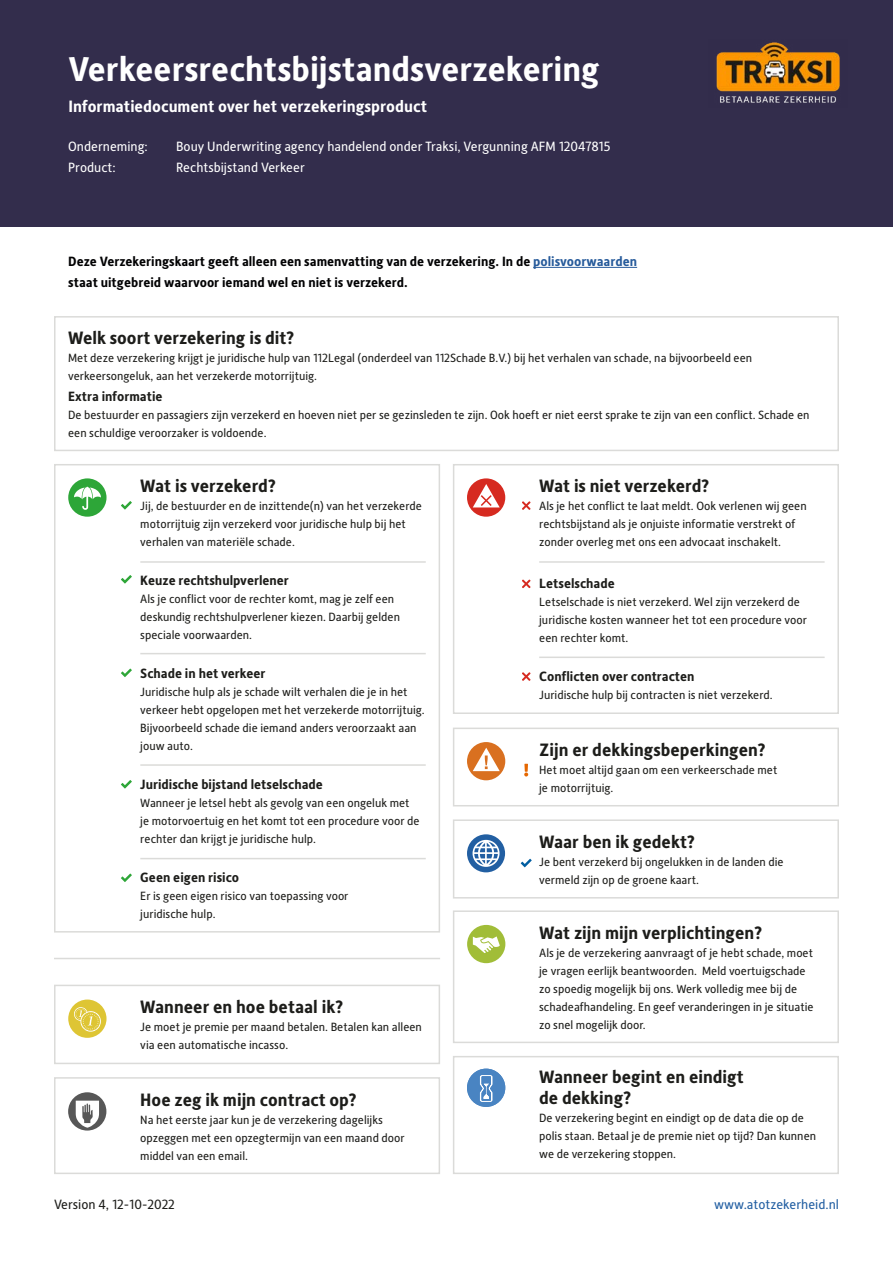
<style>
.page{position:relative;width:893px;height:1263px;background:#fff}
.page>*{position:absolute;margin:0;border:0;box-sizing:border-box;transform-origin:0 0}
.t1{font:700 34.5px "Alber New";color:#fff}
.t2{font:700 18px/21px "Alber New";color:#1d1d1a}
.t3{font:700 16.5px "Alber New";color:#fff}
.t4{font:700 13.5px "Alber New";color:#1d1d1a}
.t5{font:700 13.5px/21px "Alber New";color:#020203}
.t6{font:13.5px "Alber New";color:#fff}
.t7{font:13.5px "Alber New";color:#225fa2}
.t8{font:13.5px "Alber New";color:#1d1d1a}
.t9{font:12px/18px "Alber New";color:#1d1d1a}
.s1{color:#275b9b}
</style>
<div class="page">
<div style="left:0;top:0;width:893px;height:226px;background:#332d4c"></div>
<div style="left:54px;top:316px;width:785px;height:135px;border:2px solid #dbdbd9"></div>
<div style="left:54px;top:464px;width:386px;height:468px;border:2px solid #dbdbd9"></div>
<div style="left:453px;top:464px;width:386px;height:250px;border:2px solid #dbdbd9"></div>
<div style="left:453px;top:728px;width:386px;height:78px;border:2px solid #dbdbd9"></div>
<div style="left:453px;top:819px;width:386px;height:79px;border:2px solid #dbdbd9"></div>
<hr style="left:533px;top:267px;width:104px;height:1px;background:#275b9b">
<div style="left:54px;top:985px;width:386px;height:79px;border:2px solid #dbdbd9"></div>
<div style="left:453px;top:1056px;width:386px;height:118px;border:2px solid #dbdbd9"></div>
<div style="left:54px;top:1077px;width:386px;height:97px;border:2px solid #dbdbd9"></div>
<div style="left:453px;top:910px;width:386px;height:133px;border:2px solid #dbdbd9"></div>
<div style="left:467px;top:834px;width:38px;height:38px;background:#225fa2;border-radius:50%"></div>
<svg style="left:472px;top:840px;width:28px;height:27px"></svg>
<svg style="left:474px;top:842px;width:24px;height:23px"></svg>
<svg style="left:467px;top:478px;width:38px;height:39px"></svg>
<svg style="left:467px;top:925px;width:38px;height:38px"></svg>
<svg style="left:467px;top:742px;width:38px;height:38px"></svg>
<svg style="left:68px;top:478px;width:39px;height:39px"></svg>
<svg style="left:522px;top:501px;width:8px;height:9px"></svg>
<svg style="left:522px;top:579px;width:8px;height:9px"></svg>
<svg style="left:522px;top:672px;width:8px;height:9px"></svg>
<svg style="left:524px;top:764px;width:4px;height:12px"></svg>
<svg style="left:68px;top:1092px;width:38px;height:38px"></svg>
<svg style="left:68px;top:999px;width:39px;height:39px"></svg>
<svg style="left:121px;top:780px;width:11px;height:8px"></svg>
<svg style="left:121px;top:873px;width:11px;height:9px"></svg>
<svg style="left:121px;top:668px;width:11px;height:9px"></svg>
<svg style="left:121px;top:575px;width:11px;height:9px"></svg>
<svg style="left:121px;top:501px;width:11px;height:9px"></svg>
<svg style="left:521px;top:859px;width:11px;height:8px"></svg>
<svg style="left:467px;top:1068px;width:38px;height:39px"></svg>
<hr style="left:140px;top:561px;width:286px;height:2px;background:#dbdbd9">
<hr style="left:539px;top:561px;width:286px;height:2px;background:#dbdbd9">
<hr style="left:539px;top:656px;width:286px;height:2px;background:#dbdbd9">
<hr style="left:140px;top:653px;width:286px;height:1px;background:#dbdbd9">
<hr style="left:140px;top:764px;width:286px;height:2px;background:#dbdbd9">
<hr style="left:54px;top:958px;width:386px;height:1px;background:#dbdbd9">
<hr style="left:140px;top:858px;width:286px;height:1px;background:#dbdbd9">
<img style="left:716px;top:42px;width:124px;height:61px">
<h1 class="t1" style="left:68px;top:46px;width:533px">Verkeersrechtsbijstandsverzekering</h1>
<h3 class="t3" style="left:68px;top:95px;width:360px">Informatiedocument over het verzekeringsproduct</h3>
<p class="t6" style="left:68px;top:138px;width:81px">Onderneming:</p>
<p class="t6" style="left:176px;top:138px;width:436px">Bouy Underwriting agency handelend onder Traksi, Vergunning AFM 12047815</p>
<p class="t6" style="left:68px;top:159px;width:49px">Product:</p>
<p class="t6" style="left:176px;top:159px;width:130px">Rechtsbijstand Verkeer</p>
<p class="t5" style="left:68px;top:250px;width:570px">Deze Verzekeringskaart geeft alleen een samenvatting van de verzekering. In de <span class="s1">polisvoorwaarden </span>staat uitgebreid waarvoor iemand wel en niet is verzekerd.</p>
<h2 class="t2" style="left:68px;top:326px;width:228px">Welk soort verzekering is dit?</h2>
<p class="t9" style="left:68px;top:348px;width:686px">Met deze verzekering krijgt je juridische hulp van 112Legal (onderdeel van 112Schade B.V.) bij het verhalen van schade, na bijvoorbeeld een verkeersongeluk, aan het verzekerde motorrijtuig.</p>
<p class="t4" style="left:68px;top:387px;width:96px">Extra informatie</p>
<p class="t9" style="left:68px;top:405px;width:743px">De bestuurder en passagiers zijn verzekerd en hoeven niet per se gezinsleden te zijn. Ook hoeft er niet eerst sprake te zijn van een conflict. Schade en een schuldige veroorzaker is voldoende.</p>
<h2 class="t2" style="left:140px;top:475px;width:137px">Wat is verzekerd?</h2>
<p class="t9" style="left:140px;top:497px;width:283px">Jij, de bestuurder en de inzittende(n) van het verzekerde motorrijtuig zijn verzekerd voor juridische hulp bij het verhalen van materiële schade.</p>
<p class="t4" style="left:140px;top:572px;width:150px">Keuze rechtshulpverlener</p>
<p class="t9" style="left:140px;top:590px;width:261px">Als je conflict voor de rechter komt, mag je zelf een deskundig rechtshulpverlener kiezen. Daarbij gelden speciale voorwaarden.</p>
<p class="t4" style="left:140px;top:665px;width:127px">Schade in het verkeer</p>
<p class="t9" style="left:140px;top:683px;width:286px">Juridische hulp als je schade wilt verhalen die je in het verkeer hebt opgelopen met het verzekerde motorrijtuig.<br>Bijvoorbeeld schade die iemand anders veroorzaakt aan jouw auto.</p>
<p class="t4" style="left:140px;top:776px;width:184px">Juridische bijstand letselschade</p>
<p class="t9" style="left:140px;top:794px;width:281px">Wanneer je letsel hebt als gevolg van een ongeluk met je motorvoertuig en het komt tot een procedure voor de rechter dan krijgt je juridische hulp.</p>
<p class="t4" style="left:140px;top:869px;width:100px">Geen eigen risico</p>
<p class="t9" style="left:140px;top:887px;width:210px">Er is geen eigen risico van toepassing voor juridische hulp.</p>
<h2 class="t2" style="left:140px;top:996px;width:204px">Wanneer en hoe betaal ik?</h2>
<p class="t9" style="left:140px;top:1018px;width:283px">Je moet je premie per maand betalen. Betalen kan alleen via een automatische incasso.</p>
<h2 class="t2" style="left:140px;top:1088px;width:218px">Hoe zeg ik mijn contract op?</h2>
<p class="t9" style="left:140px;top:1110px;width:266px">Na het eerste jaar kun je de verzekering dagelijks opzeggen met een opzegtermijn van een maand door middel van een email.</p>
<h2 class="t2" style="left:539px;top:475px;width:172px">Wat is niet verzekerd?</h2>
<p class="t9" style="left:539px;top:497px;width:269px">Als je het conflict te laat meldt. Ook verlenen wij geen rechtsbijstand als je onjuiste informatie verstrekt of zonder overleg met ons een advocaat inschakelt.</p>
<p class="t4" style="left:539px;top:575px;width:77px">Letselschade</p>
<p class="t9" style="left:539px;top:593px;width:269px">Letselschade is niet verzekerd. Wel zijn verzekerd de juridische kosten wanneer het tot een procedure voor een rechter komt.</p>
<p class="t4" style="left:539px;top:668px;width:157px">Conflicten over contracten</p>
<p class="t9" style="left:539px;top:686px;width:235px">Juridische hulp bij contracten is niet verzekerd.</p>
<h2 class="t2" style="left:539px;top:738px;width:228px">Zijn er dekkingsbeperkingen?</h2>
<p class="t9" style="left:539px;top:760px;width:240px">Het moet altijd gaan om een verkeerschade met je motorrijtuig.</p>
<h2 class="t2" style="left:539px;top:831px;width:157px">Waar ben ik gedekt?</h2>
<p class="t9" style="left:539px;top:852px;width:246px">Je bent verzekerd bij ongelukken in de landen die vermeld zijn op de groene kaart.</p>
<h2 class="t2" style="left:539px;top:921px;width:225px">Wat zijn mijn verplichtingen?</h2>
<p class="t9" style="left:539px;top:943px;width:276px">Als je de verzekering aanvraagt of je hebt schade, moet je vragen eerlijk beantwoorden. Meld voertuigschade zo spoedig mogelijk bij ons. Werk volledig mee bij de schadeafhandeling. En geef veranderingen in je situatie zo snel mogelijk door.</p>
<h2 class="t2" style="left:539px;top:1065px;width:206px">Wanneer begint en eindigt de dekking?</h2>
<p class="t9" style="left:539px;top:1108px;width:278px">De verzekering begint en eindigt op de data die op de polis staan. Betaal je de premie niet op tijd? Dan kunnen we de verzekering stoppen.</p>
<p class="t8" style="left:54px;top:1195px;width:122px">Version 4, 12-10-2022</p>
<p class="t7" style="left:714px;top:1195px;width:126px">www.atotzekerheid.nl</p>
</div>
